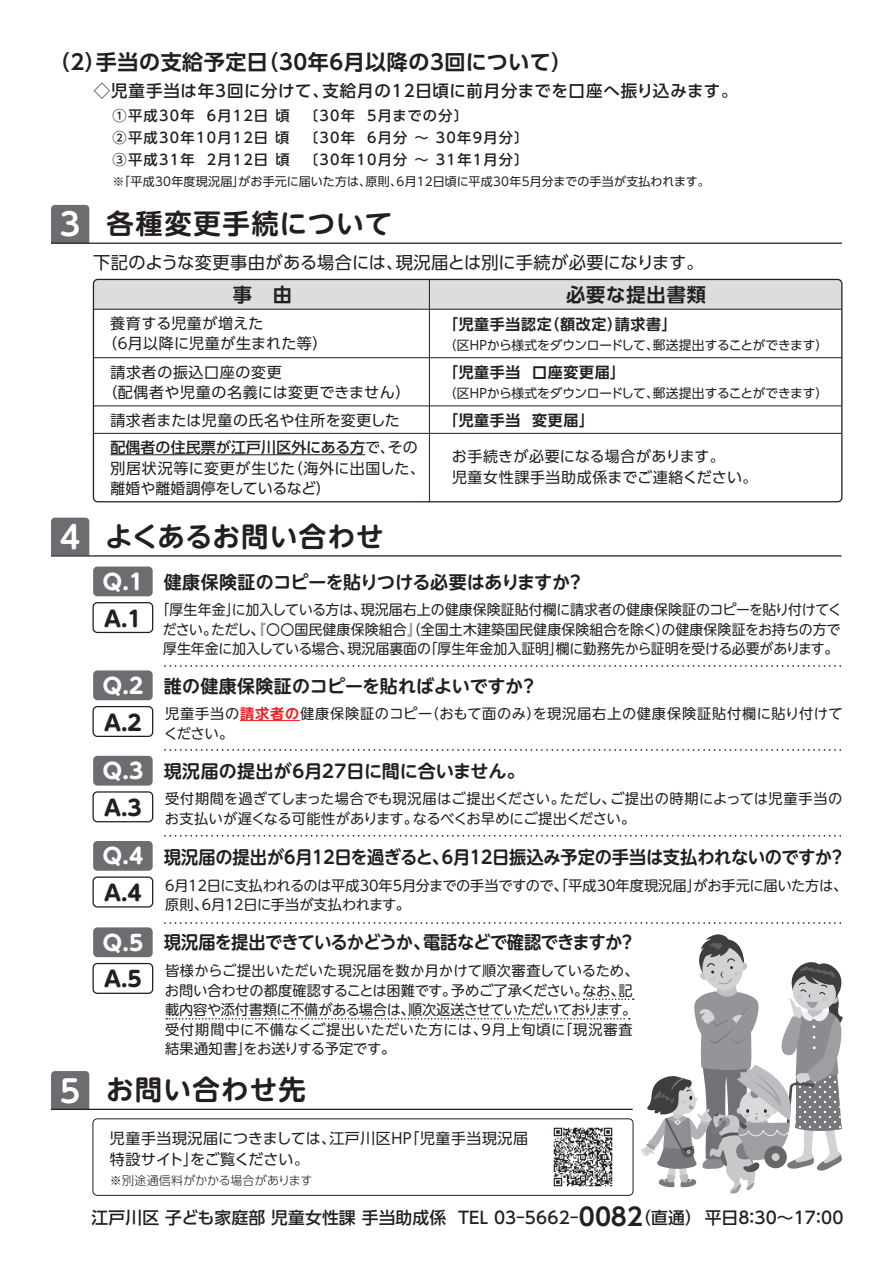
<style>
.page{position:relative;width:893px;height:1263px;background:#fff}
.page>*{position:absolute;margin:0;border:0;box-sizing:border-box;transform-origin:0 0}
.t1{font:700 27.45px "UD Shin M Go Pro De";letter-spacing:.045em;color:#231f20}
.t2{font:700 21.45px "UD Shin M Go Pro";color:#231f20}
.t3{font:700 21.45px "UD Shin M Go Pro";color:#fff}
.t4{font:700 21px "UD Shin Go Pro De";letter-spacing:.025em;color:#231f20}
.t5{font:700 19.2px "UD Shin Go Pro De";letter-spacing:.05em;color:#231f20}
.t6{font:700 18px "UD Shin M Go Pro De";letter-spacing:-.01em;color:#231f20}
.t7{font:700 18px "UD Shin M Go Pro De";letter-spacing:-.01em;color:#231f20;scale:.96 1}
.t8{font:700 18px "UD Shin M Go Pro De";letter-spacing:-.045em;color:#231f20;scale:.96 1}
.t9{font:17.25px "UD Shin Go Pro";color:#231f20}
.t10{font:500 16.8px "UD Shin Go Pro";letter-spacing:.01em;color:#231f20}
.t11{font:500 16.5px "UD Shin Go Pro";letter-spacing:.045em;color:#231f20}
.t12{font:15px/20.2px "UD Shin Go Pro";letter-spacing:.03em;color:#231f20}
.t13{font:15px/20.2px "UD Shin Go Pro";letter-spacing:.01em;color:#231f20}
.t14{font:700 15px "UD Shin Go Pro De";letter-spacing:.04em;color:#231f20}
.t15{font:14.25px/19.5px "UD Shin M Go Pro";color:#231f20}
.t16{font:500 14.25px/21.8px "UD Shin Go Pro";letter-spacing:.09em;color:#231f20}
.t17{font:14.25px/19.5px "UD Shin M Go Pro";letter-spacing:.045em;color:#231f20}
.t18{font:12.75px "UD Shin Go Pro";letter-spacing:-.02em;color:#231f20}
.t19{font:12px "UD Shin Go Pro";letter-spacing:.02em;color:#231f20}
.t20{font:300 12px "UD Shin Go Pro";letter-spacing:.02em;color:#231f20}
.s1{font-size:31.05px;color:#fff}
.s2{font-weight:500}
.s3{font-family:"UD Shin M Go Pro";font-size:21.45px;color:#fff}
.s4{font-family:"UD Shin M Go Pro De";font-weight:700;color:#ee1d23}
.s5{font-family:"UD Shin Go Pro De";font-weight:700;font-size:24.3px}
</style>
<div class="page">
<svg style="left:51px;top:518px;width:38px;height:37px"></svg>
<hr style="left:51px;top:555px;width:791px;height:1px;background:#231f20">
<svg style="left:51px;top:1071px;width:38px;height:38px"></svg>
<hr style="left:51px;top:1109px;width:582px;height:1px;background:#231f20">
<svg style="left:51px;top:205px;width:38px;height:38px"></svg>
<hr style="left:51px;top:243px;width:791px;height:1px;background:#231f20">
<div style="left:93px;top:279px;width:749px;height:30px;background:#dcdddf"></div>
<div style="left:93px;top:279px;width:749px;height:223px;border:1px solid #231f20;border-radius:4px"></div>
<hr style="left:429px;top:279px;width:1px;height:223px;background:#231f20">
<hr style="left:93px;top:309px;width:749px;height:1px;background:#231f20">
<hr style="left:93px;top:357px;width:749px;height:1px;background:#231f20">
<hr style="left:93px;top:406px;width:749px;height:1px;background:#231f20">
<hr style="left:110px;top:454px;width:255px;height:1px;background:#231f20">
<div style="left:93px;top:566px;width:60px;height:30px;background:#6c6d70;border-radius:4px"></div>
<div style="left:92px;top:602px;width:61px;height:31px;border:1px solid #231f20;border-radius:4px"></div>
<div style="left:93px;top:670px;width:60px;height:30px;background:#6c6d70;border-radius:4px"></div>
<div style="left:92px;top:706px;width:61px;height:31px;border:1px solid #231f20;border-radius:4px"></div>
<div style="left:93px;top:756px;width:60px;height:29px;background:#6c6d70;border-radius:4px"></div>
<div style="left:92px;top:791px;width:61px;height:31px;border:1px solid #231f20;border-radius:4px"></div>
<hr style="left:240px;top:720px;width:60px;height:1px;background:#ee1d23">
<svg style="left:165px;top:665px;width:676px;height:2px"></svg>
<svg style="left:165px;top:749px;width:676px;height:2px"></svg>
<div style="left:93px;top:841px;width:60px;height:30px;background:#6c6d70;border-radius:4px"></div>
<div style="left:92px;top:876px;width:61px;height:31px;border:1px solid #231f20;border-radius:4px"></div>
<svg style="left:165px;top:835px;width:676px;height:2px"></svg>
<div style="left:93px;top:927px;width:60px;height:30px;background:#6c6d70;border-radius:4px"></div>
<div style="left:92px;top:963px;width:61px;height:31px;border:1px solid #231f20;border-radius:4px"></div>
<div style="left:93px;top:1118px;width:540px;height:78px;border:1px solid #231f20;border-radius:4px"></div>
<hr style="left:93px;top:433px;width:749px;height:1px;background:#231f20">
<svg style="left:165px;top:922px;width:678px;height:272px"></svg>
<h3 class="t4" style="left:49px;top:45px;width:525px">（2）手当の支給予定日（30年6月以降の3回について）</h3>
<p class="t11" style="left:94px;top:77px;width:645px">◇児童手当は年3回に分けて、支給月の12日頃に前月分までを口座へ振り込みます。</p>
<p class="t16" style="left:112px;top:104px;width:418px">①平成30年 6月12日 頃 〔30年 5月までの分〕<br>②平成30年10月12日 頃 〔30年 6月分 ～ 30年9月分〕<br>③平成31年 2月12日 頃 〔30年10月分 ～ 31年1月分〕</p>
<p class="t19" style="left:112px;top:172px;width:599px">※「平成30年度現況届」がお手元に届いた方は、原則、6月12日頃に平成30年5月分までの手当が支払われます。</p>
<h1 class="t1" style="left:60px;top:201px;width:334px"><span class="s1">3</span> 各種変更手続について</h1>
<p class="t9" style="left:93px;top:249px;width:612px">下記のような変更事由がある場合には、現況届とは別に手続が必要になります。</p>
<h3 class="t5" style="left:233px;top:280px;width:61px">事　由</h3>
<h3 class="t5" style="left:566px;top:280px;width:142px">必要な提出書類</h3>
<p class="t12" style="left:102px;top:313px;width:227px;text-indent:8px">養育する児童が増えた<br>（６月以降に児童が生まれた等）</p>
<p class="t12" style="left:102px;top:362px;width:310px;text-indent:8px">請求者の振込口座の変更<br>（配偶者や児童の名義には変更できません）</p>
<p class="t12" style="left:110px;top:409px;width:291px">請求者または児童の氏名や住所を変更した</p>
<p class="t14" style="left:443px;top:312px;width:235px">「児童手当認定（額改定）請求書」</p>
<p class="t18" style="left:444px;top:335px;width:386px">（区HPから様式をダウンロードして、郵送提出することができます）</p>
<p class="t14" style="left:443px;top:360px;width:184px">「児童手当 口座変更届」</p>
<p class="t18" style="left:444px;top:383px;width:386px">（区HPから様式をダウンロードして、郵送提出することができます）</p>
<p class="t14" style="left:443px;top:408px;width:152px">「児童手当 変更届」</p>
<p class="t13" style="left:110px;top:437px;width:316px"><span class="s2">配偶者の住民票が江戸川区外にある方</span>で、その別居状況等に変更が生じた（海外に出国した、離婚や離婚調停をしているなど）</p>
<p class="t12" style="left:452px;top:446px;width:307px">お手続きが必要になる場合があります。<br>児童女性課手当助成係までご連絡ください。</p>
<h1 class="t1" style="left:60px;top:514px;width:325px"><span class="s1">4</span> よくあるお問い合わせ</h1>
<h2 class="t3" style="left:103px;top:564px;width:42px">Q.1</h2>
<h2 class="t2" style="left:104px;top:601px;width:39px">A.1</h2>
<p class="t6" style="left:164px;top:568px;width:422px">健康保険証のコピーを貼りつける必要はありますか？</p>
<p class="t15" style="left:156px;top:599px;width:688px;text-align:center">「厚生年金」に加入している方は、現況届右上の健康保険証貼付欄に請求者の健康保険証のコピーを貼り付けてください。ただし、『〇〇国民健康保険組合』（全国土木建築国民健康保険組合を除く）の健康保険証をお持ちの方で厚生年金に加入している場合、現況届裏面の「厚生年金加入証明」欄に勤務先から証明を受ける必要があります。</p>
<p class="t6" style="left:103px;top:672px;width:437px"><span class="s3">Q.2</span> 誰の健康保険証のコピーを貼ればよいですか？</p>
<h2 class="t2" style="left:104px;top:705px;width:39px">A.2</h2>
<p class="t6" style="left:164px;top:757px;width:362px">現況届の提出が6月27日に間に合いません。</p>
<p class="t15" style="left:165px;top:788px;width:679px">受付期間を過ぎてしまった場合でも現況届はご提出ください。ただし、ご提出の時期によっては児童手当のお支払いが遅くなる可能性があります。なるべくお早めにご提出ください。</p>
<p class="t17" style="left:164px;top:703px;width:680px">児童手当の<span class="s4">請求者の</span>健康保険証のコピー（おもて面のみ）を現況届右上の健康保険証貼付欄に貼り付けてください。</p>
<h2 class="t3" style="left:103px;top:754px;width:42px">Q.3</h2>
<h2 class="t2" style="left:104px;top:790px;width:39px">A.3</h2>
<h2 class="t3" style="left:103px;top:839px;width:42px">Q.4</h2>
<h2 class="t2" style="left:104px;top:875px;width:39px">A.4</h2>
<h2 class="t3" style="left:103px;top:925px;width:42px">Q.5</h2>
<h2 class="t2" style="left:104px;top:962px;width:39px">A.5</h2>
<p class="t7" style="left:164px;top:842px;width:711px">現況届の提出が6月12日を過ぎると、6月12日振込み予定の手当は支払われないのですか？</p>
<p class="t15" style="left:165px;top:875px;width:684px">6月12日に支払われるのは平成30年5月分までの手当ですので、「平成30年度現況届」がお手元に届いた方は、原則、6月12日に手当が支払われます。</p>
<p class="t8" style="left:164px;top:928px;width:493px">現況届を提出できているかどうか、電話などで確認できますか？</p>
<p class="t15" style="left:165px;top:960px;width:475px">皆様からご提出いただいた現況届を数か月かけて順次審査しているため、お問い合わせの都度確認することは困難です。予めご了承ください。なお、記載内容や添付書類に不備がある場合は、順次返送させていただいております。受付期間中に不備なくご提出いただいた方には、9月上旬頃に「現況審査結果通知書」をお送りする予定です。</p>
<h1 class="t1" style="left:60px;top:1067px;width:248px"><span class="s1">5</span> お問い合わせ先</h1>
<p class="t12" style="left:110px;top:1127px;width:420px;line-height:21.3px">児童手当現況届につきましては、江戸川区HP「児童手当現況届特設サイト」をご覧ください。</p>
<p class="t20" style="left:110px;top:1171px;width:204px">※別途通信料がかかる場合があります</p>
<p class="t10" style="left:92px;top:1204px;width:753px">江戸川区 子ども家庭部 児童女性課 手当助成係 TEL 03－5662－<span class="s5">0082</span>（直通） 平日8：30～17：00</p>
</div>
